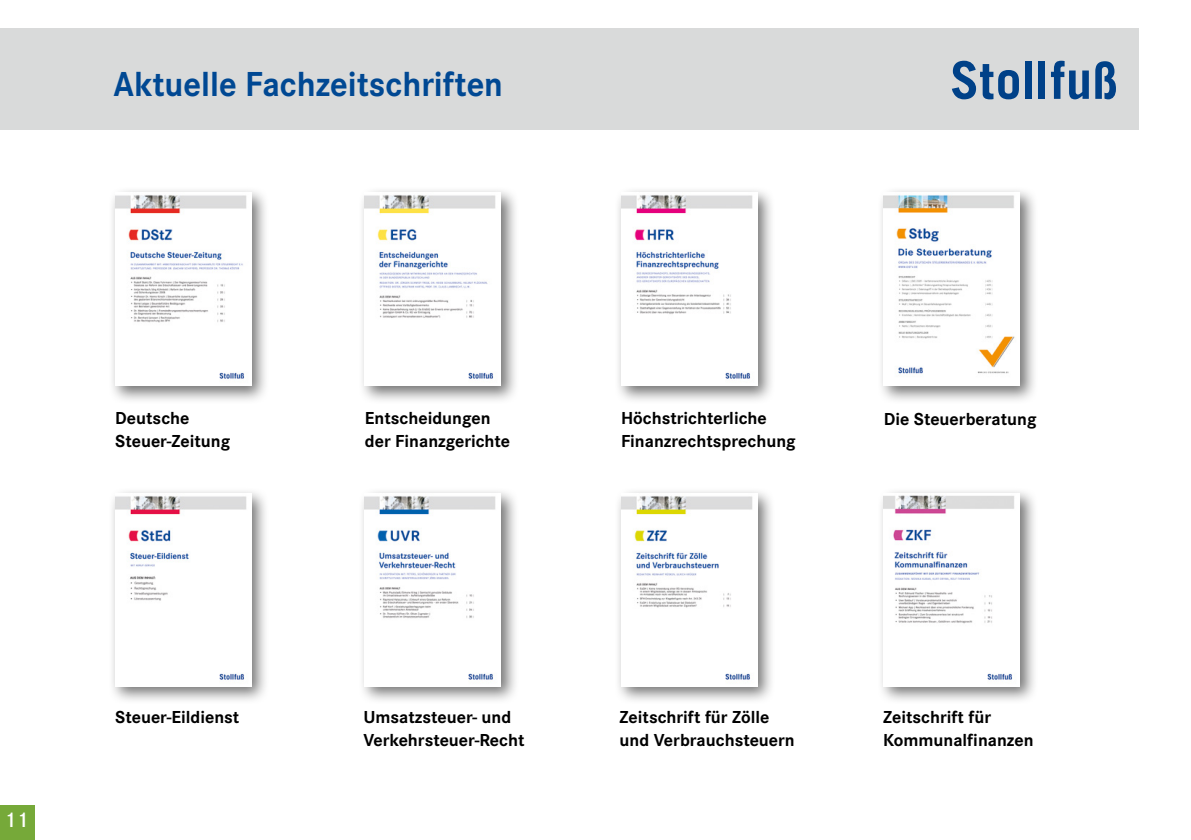
<style>
.page{position:relative;width:1191px;height:840px;background:#fff}
.page>*{position:absolute;margin:0;border:0;box-sizing:border-box;transform-origin:0 0}
.t1{font:700 36px "Corporate S";color:#004893;scale:.95 1}
.t2{font:600 22px "Corporate S";color:#fff}
.t3{font:700 18px/23px "Corporate S";color:#000}
</style>
<div class="page">
<div style="left:0;top:804px;width:34px;height:35px;background:#76a939"></div>
<div style="left:0;top:28px;width:1138px;height:102px;background:#d9dada"></div>
<svg style="left:952px;top:61px;width:67px;height:38px"></svg>
<div style="left:1025px;top:61px;width:7px;height:38px;background:#004188"></div>
<div style="left:1038px;top:61px;width:7px;height:38px;background:#004188"></div>
<svg style="left:1051px;top:61px;width:37px;height:38px"></svg>
<svg style="left:1095px;top:61px;width:21px;height:38px"></svg>
<div style="left:877px;top:486px;width:161px;height:218px;background:#000;opacity:.55"></div>
<img style="left:883px;top:493px;width:137px;height:193px">
<div style="left:614px;top:486px;width:161px;height:218px;background:#000;opacity:.55"></div>
<img style="left:621px;top:493px;width:136px;height:193px">
<div style="left:358px;top:486px;width:161px;height:218px;background:#000;opacity:.55"></div>
<img style="left:365px;top:493px;width:136px;height:193px">
<div style="left:108px;top:486px;width:162px;height:218px;background:#000;opacity:.55"></div>
<img style="left:115px;top:493px;width:136px;height:193px">
<div style="left:108px;top:186px;width:162px;height:218px;background:#000;opacity:.55"></div>
<img style="left:115px;top:193px;width:136px;height:193px">
<div style="left:877px;top:186px;width:161px;height:218px;background:#000;opacity:.55"></div>
<img style="left:883px;top:193px;width:137px;height:193px">
<div style="left:614px;top:186px;width:161px;height:218px;background:#000;opacity:.55"></div>
<img style="left:621px;top:193px;width:136px;height:193px">
<div style="left:358px;top:186px;width:161px;height:218px;background:#000;opacity:.55"></div>
<img style="left:365px;top:193px;width:136px;height:193px">
<h1 class="t1" style="left:113px;top:59px;width:411px">Aktuelle Fachzeitschriften</h1>
<p class="t3" style="left:115px;top:406px;width:116px">Deutsche<br>Steuer-Zeitung</p>
<p class="t2" style="left:4px;top:804px;width:26px">11</p>
<p class="t3" style="left:115px;top:705px;width:125px">Steuer-Eildienst</p>
<p class="t3" style="left:365px;top:406px;width:147px">Entscheidungen der Finanzgerichte</p>
<p class="t3" style="left:621px;top:406px;width:176px">Höchstrichterliche<br>Finanzrechtsprechung</p>
<p class="t3" style="left:883px;top:407px;width:154px">Die Steuerberatung</p>
<p class="t3" style="left:363px;top:704px;width:162px">Umsatzsteuer- und<br>Verkehrsteuer-Recht</p>
<p class="t3" style="left:619px;top:704px;width:177px">Zeitschrift für Zölle und Verbrauchsteuern</p>
<p class="t3" style="left:883px;top:704px;width:152px">Zeitschrift für<br>Kommunalfinanzen</p>
</div>
